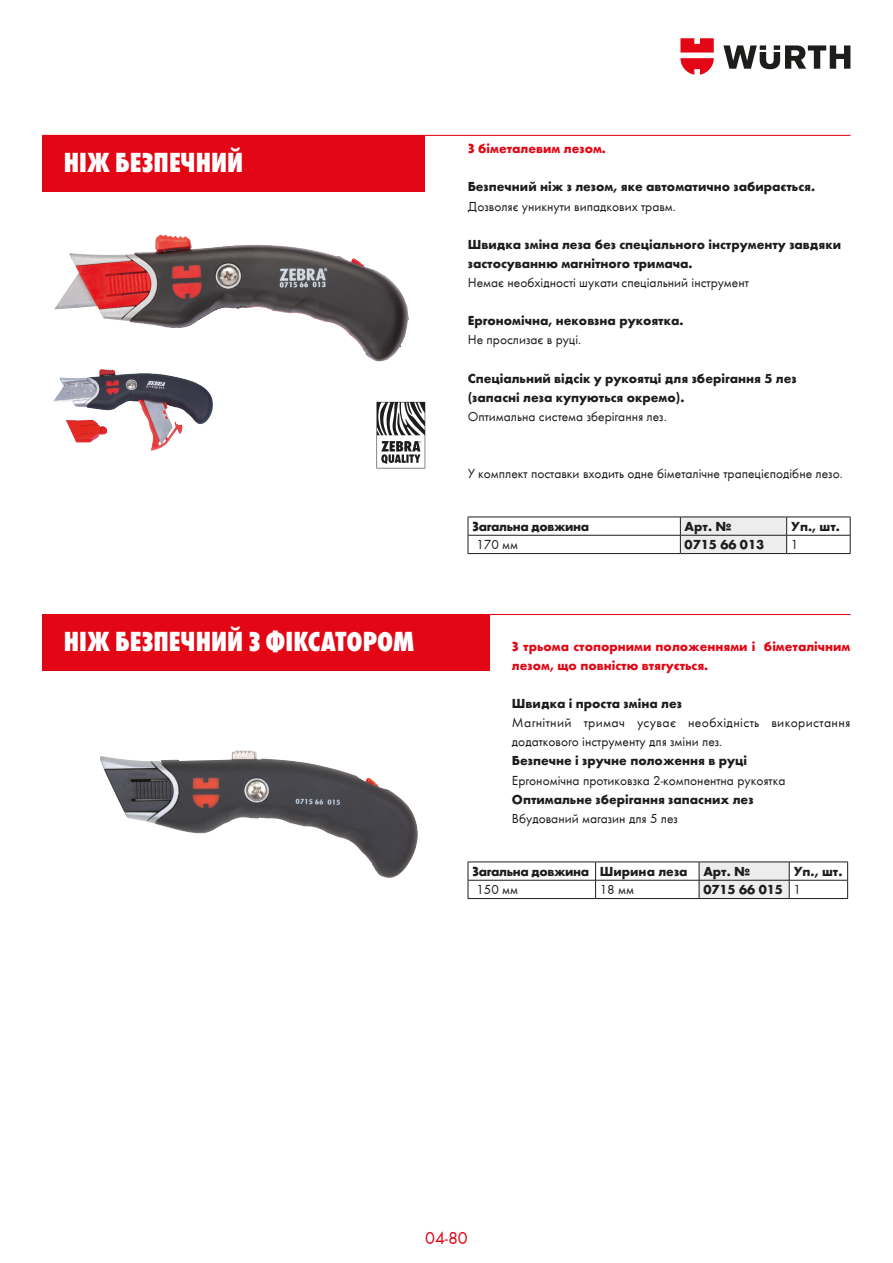
<style>
.page{position:relative;width:893px;height:1263px;background:#fff}
.page>*{position:absolute;margin:0;border:0;box-sizing:border-box;transform-origin:0 0}
.t1{font:800 condensed 28.5px "Wuerth";letter-spacing:.005em;color:#fff}
.t2{font:18px "Wuerth";color:#e30614}
.t3{font:700 13.5px/19.2px "Wuerth";color:#1d1d1b}
.t4{font:13.5px "Wuerth";color:#1d1d1b}
.t5{font:700 13.5px/19.2px "Wuerth";color:#e30614}
.t6{font:13.5px/19.2px "Wuerth";letter-spacing:.025em;color:#1d1d1b}
.t7{font:700 13.5px "Wuerth";letter-spacing:-.03em;color:#1d1d1b}
.s1{font-weight:400}
</style>
<div class="page">
<svg style="left:723px;top:45px;width:127px;height:24px"></svg>
<svg style="left:680px;top:38px;width:34px;height:37px"></svg>
<svg style="left:376px;top:402px;width:49px;height:66px"></svg>
<hr style="left:43px;top:135px;width:807px;height:1px;background:#e30614">
<div style="left:43px;top:135px;width:382px;height:57px;background:#e30614"></div>
<img style="left:54px;top:234px;width:355px;height:128px">
<img style="left:53px;top:369px;width:160px;height:82px">
<hr style="left:468px;top:517px;width:212px;height:1px;background:#1d1d1b">
<hr style="left:787px;top:517px;width:63px;height:1px;background:#1d1d1b">
<hr style="left:468px;top:535px;width:212px;height:1px;background:#1d1d1b">
<svg style="left:468px;top:517px;width:1px;height:36px"></svg>
<hr style="left:787px;top:535px;width:63px;height:1px;background:#1d1d1b">
<svg style="left:850px;top:517px;width:1px;height:36px"></svg>
<hr style="left:468px;top:553px;width:212px;height:1px;background:#1d1d1b">
<hr style="left:680px;top:553px;width:107px;height:1px;background:#1d1d1b">
<hr style="left:787px;top:553px;width:63px;height:1px;background:#1d1d1b">
<svg style="left:680px;top:517px;width:107px;height:36px;background:#e1e1e1"></svg>
<hr style="left:43px;top:614px;width:807px;height:1px;background:#e30614">
<div style="left:43px;top:614px;width:447px;height:57px;background:#e30614"></div>
<img style="left:100px;top:750px;width:318px;height:128px">
<hr style="left:468px;top:862px;width:128px;height:1px;background:#1d1d1b">
<hr style="left:596px;top:862px;width:103px;height:1px;background:#1d1d1b">
<hr style="left:789px;top:862px;width:59px;height:1px;background:#1d1d1b">
<hr style="left:468px;top:880px;width:128px;height:1px;background:#1d1d1b">
<svg style="left:468px;top:862px;width:1px;height:36px"></svg>
<hr style="left:596px;top:880px;width:103px;height:1px;background:#1d1d1b">
<svg style="left:595px;top:862px;width:1px;height:36px"></svg>
<hr style="left:789px;top:880px;width:59px;height:1px;background:#1d1d1b">
<svg style="left:699px;top:862px;width:91px;height:36px;background:#e1e1e1"></svg>
<svg style="left:847px;top:862px;width:1px;height:36px"></svg>
<hr style="left:468px;top:898px;width:128px;height:1px;background:#1d1d1b">
<hr style="left:596px;top:898px;width:103px;height:1px;background:#1d1d1b">
<hr style="left:699px;top:898px;width:90px;height:1px;background:#1d1d1b">
<hr style="left:789px;top:898px;width:59px;height:1px;background:#1d1d1b">
<h1 class="t1" style="left:64px;top:143px;width:181px">НІЖ БЕЗПЕЧНИЙ</h1>
<p class="t5" style="left:468px;top:138px;width:140px">З біметалевим лезом.</p>
<p class="t3" style="left:468px;top:176px;width:349px">Безпечний ніж з лезом, яке автоматично забирається.</p>
<p class="t4" style="left:468px;top:197px;width:210px">Дозволяє уникнути випадкових травм.</p>
<p class="t3" style="left:468px;top:234px;width:375px">Швидка зміна леза без спеціального інструменту завдяки застосуванню магнітного тримача.</p>
<p class="t4" style="left:468px;top:273px;width:283px">Немає необхідності шукати спеціальний інструмент</p>
<p class="t3" style="left:468px;top:310px;width:217px">Ергономічна, нековзна рукоятка.</p>
<p class="t4" style="left:468px;top:331px;width:115px">Не прослизає в руці.</p>
<p class="t3" style="left:468px;top:368px;width:331px">Спеціальний відсік у рукоятці для зберігання 5 лез (запасні леза купуються окремо).</p>
<p class="t4" style="left:468px;top:407px;width:200px">Оптимальна система зберігання лез.</p>
<p class="t4" style="left:468px;top:465px;width:376px">У комплект поставки входить одне біметалічне трапецієподібне лезо.</p>
<h1 class="t1" style="left:64px;top:621px;width:352px">НІЖ БЕЗПЕЧНИЙ З ФІКСАТОРОМ</h1>
<p class="t7" style="left:472px;top:516px;width:118px">Загальна довжина</p>
<p class="t3" style="left:685px;top:516px;width:48px">Арт. №</p>
<p class="t3" style="left:791px;top:516px;width:51px">Уп., шт.</p>
<p class="t4" style="left:476px;top:535px;width:43px">170 мм</p>
<p class="t3" style="left:685px;top:534px;width:81px">0715 66 013</p>
<p class="t4" style="left:791px;top:536px;width:9px">1</p>
<p class="t5" style="left:512px;top:635px;width:340px">З трьома стопорними положеннями і біметалічним лезом, що повністю втягується.</p>
<p class="t3" style="left:512px;top:693px;width:172px">Швидка і проста зміна лез</p>
<p class="t6" style="left:512px;top:712px;width:340px">Магнітний тримач усуває необхідність використання додаткового інструменту для зміни лез.</p>
<p class="t3" style="left:512px;top:750px;width:237px">Безпечне і зручне положення в руці</p>
<p class="t4" style="left:512px;top:771px;width:275px">Ергономічна протиковзка 2-компонентна рукоятка</p>
<p class="t3" style="left:512px;top:789px;width:243px">Оптимальне зберігання запасних лез</p>
<p class="t4" style="left:512px;top:809px;width:167px">Вбудований магазин для 5 лез</p>
<p class="t7" style="left:472px;top:861px;width:279px">Загальна довжина Ширина леза Арт. №</p>
<p class="t3" style="left:793px;top:861px;width:51px">Уп., шт.</p>
<p class="t4" style="left:476px;top:880px;width:43px">150 мм</p>
<p class="t4" style="left:600px;top:880px;width:36px">18 мм</p>
<p class="t3" style="left:703px;top:879px;width:99px">0715 66 015 <span class="s1">1</span></p>
<h2 class="t2" style="left:425px;top:1225px;width:44px">04-80</h2>
</div>
